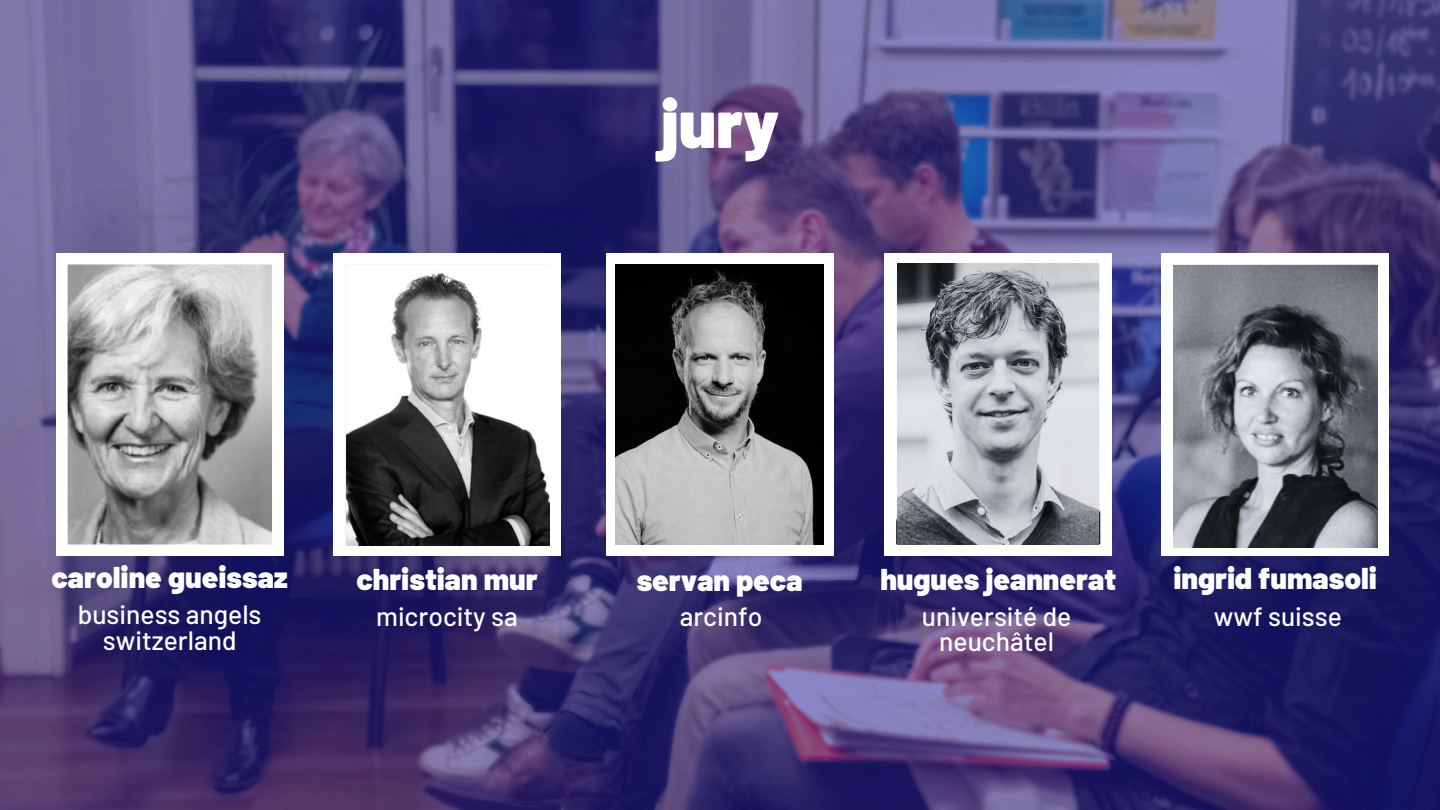
<style>
.page{position:relative;width:1440px;height:810px;background:#fff}
.page>*{position:absolute;margin:0;border:0;box-sizing:border-box;transform-origin:0 0}
.t1{font:900 68px "Barlow";color:#fff}
.t2{font:900 30.1px "Barlow";color:#fff}
.t3{font:500 26.4px/25.6px "Barlow";color:#fff;text-align:center}
</style>
<div class="page">
<img style="left:0;top:0;width:1440px;height:810px">
<svg style="left:606px;top:253px;width:227px;height:302px"></svg>
<svg style="left:334px;top:253px;width:226px;height:302px"></svg>
<img style="left:347px;top:265px;width:202px;height:281px">
<img style="left:616px;top:264px;width:208px;height:281px">
<svg style="left:1162px;top:253px;width:226px;height:302px"></svg>
<img style="left:1173px;top:266px;width:204px;height:281px">
<svg style="left:885px;top:253px;width:226px;height:302px"></svg>
<img style="left:898px;top:264px;width:201px;height:281px">
<svg style="left:56px;top:253px;width:227px;height:302px"></svg>
<h1 class="t1" style="left:661px;top:80px;width:120px">jury</h1>
<p class="t2" style="left:51px;top:558px;width:238px">caroline gueissaz</p>
<p class="t2" style="left:356px;top:560px;width:183px">christian mur</p>
<p class="t2" style="left:637px;top:561px;width:167px">servan peca</p>
<p class="t3" style="left:78px;top:601px;width:185px">business angels switzerland</p>
<p class="t3" style="left:376px;top:603px;width:143px">microcity sa</p>
<p class="t3" style="left:680px;top:603px;width:84px">arcinfo</p>
<p class="t2" style="left:880px;top:560px;width:237px">hugues jeannerat</p>
<p class="t3" style="left:922px;top:602px;width:151px">université de neuchâtel</p>
<p class="t2" style="left:1173px;top:559px;width:205px">ingrid fumasoli</p>
<p class="t3" style="left:1214px;top:602px;width:130px">wwf suisse</p>
</div>
